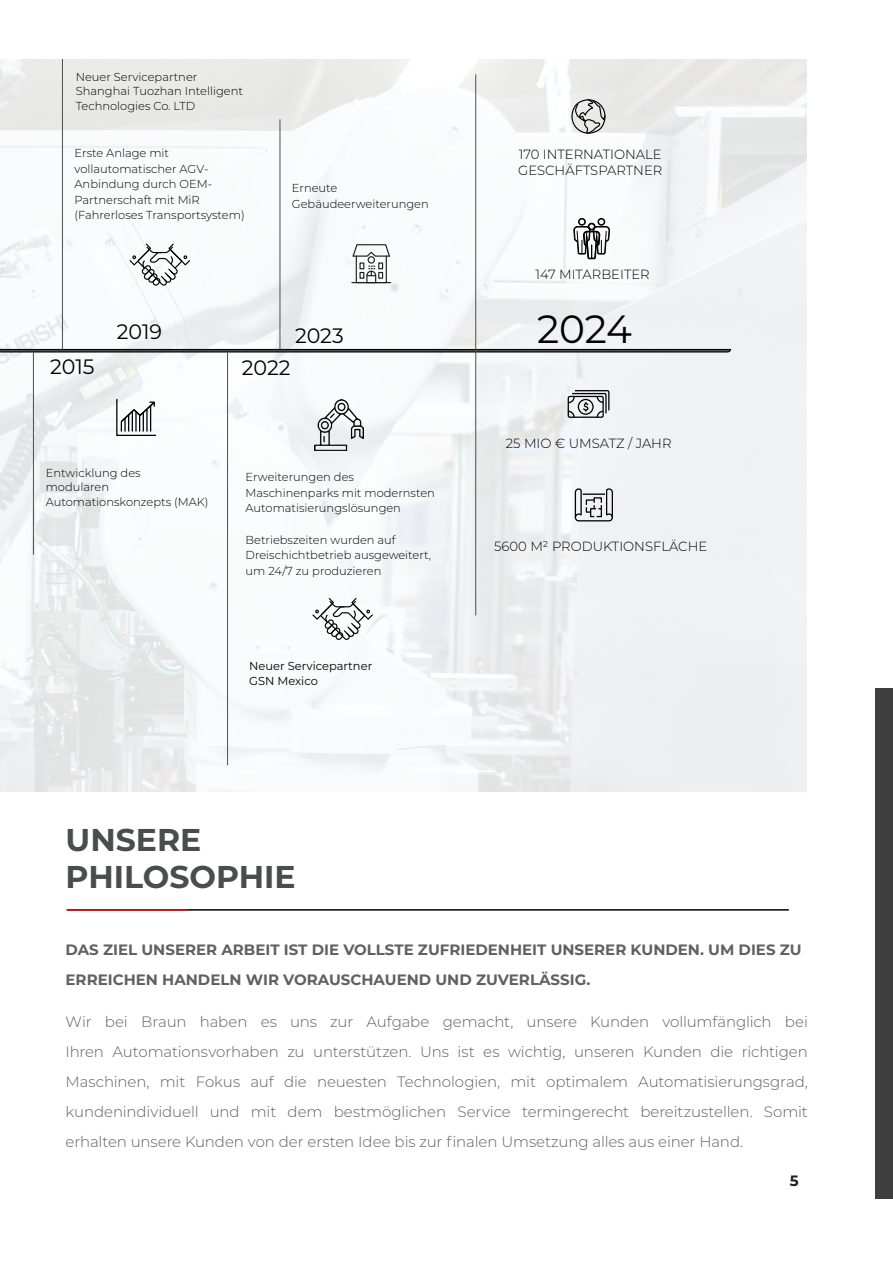
<style>
.page{position:relative;width:893px;height:1263px;background:#fff}
.page>*{position:absolute;margin:0;border:0;box-sizing:border-box;transform-origin:0 0}
.t1{font:39.3px "Montserrat";color:#000}
.t2{font:700 31.5px/37.5px "Montserrat";color:#4b4c4d}
.t3{font:20.85px "Montserrat";color:#000}
.t4{font:300 15px/30px "Montserrat";letter-spacing:-.005em;color:#606063;text-align:justify}
.t5{font:700 15px/30px "Montserrat";color:#606063}
.t6{font:700 15px "Montserrat";color:#231f20}
.t7{font:300 13.35px/15.9px "Montserrat";color:#000}
.t8{font:300 11.55px/15.6px "Montserrat";color:#000}
.t9{font:11.55px/14.4px "Montserrat";color:#000}
</style>
<div class="page">
<div style="left:876px;top:689px;width:17px;height:510px;background:#3e3e3f"></div>
<img style="left:0;top:60px;width:806px;height:731px">
<hr style="left:67px;top:909px;width:722px;height:2px;background:#000">
<svg style="left:0;top:349px;width:731px;height:4px;background:#3c3c3c"></svg>
<svg style="left:565px;top:91px;width:47px;height:49px"></svg>
<hr style="left:62px;top:60px;width:1px;height:291px;background:#4d4d4d">
<hr style="left:475px;top:74px;width:1px;height:541px;background:#4d4d4d">
<svg style="left:567px;top:389px;width:43px;height:29px"></svg>
<svg style="left:574px;top:488px;width:40px;height:34px"></svg>
<hr style="left:580px;top:490px;width:2px;height:25px;background:#000">
<hr style="left:33px;top:352px;width:1px;height:202px;background:#4d4d4d">
<svg style="left:128px;top:242px;width:63px;height:45px"></svg>
<svg style="left:573px;top:215px;width:37px;height:44px"></svg>
<svg style="left:116px;top:398px;width:41px;height:39px"></svg>
<hr style="left:279px;top:119px;width:1px;height:231px;background:#4d4d4d">
<svg style="left:352px;top:244px;width:39px;height:40px"></svg>
<hr style="left:227px;top:352px;width:1px;height:413px;background:#4d4d4d">
<img style="left:314px;top:400px;width:50px;height:51px">
<svg style="left:311px;top:596px;width:63px;height:45px"></svg>
<hr style="left:67px;top:909px;width:120px;height:2px;background:#f00">
<p class="t8" style="left:76px;top:69px;width:169px;line-height:14.4px">Neuer Servicepartner<br>Shanghai Tuozhan Intelligent<br>Technologies Co. LTD</p>
<p class="t8" style="left:75px;top:145px;width:172px">Erste Anlage mit vollautomatischer AGV-<br>Anbindung durch OEM-<br>Partnerschaft mit MiR (Fahrerloses Transportsystem)</p>
<h3 class="t3" style="left:117px;top:317px;width:47px">2019</h3>
<p class="t8" style="left:292px;top:180px;width:138px">Erneute<br>Gebäudeerweiterungen</p>
<h3 class="t3" style="left:295px;top:321px;width:50px">2023</h3>
<h3 class="t3" style="left:50px;top:352px;width:46px">2015</h3>
<h3 class="t3" style="left:242px;top:353px;width:50px">2022</h3>
<p class="t8" style="left:46px;top:465px;width:164px;line-height:14.4px">Entwicklung des<br>modularen<br>Automationskonzepts (MAK)</p>
<p class="t8" style="left:246px;top:469px;width:191px">Erweiterungen des<br>Maschinenparks mit modernsten<br>Automatisierungslösungen</p>
<p class="t8" style="left:246px;top:531px;width:187px">Betriebszeiten wurden auf<br>Dreischichtbetrieb ausgeweitert, um 24/7 zu produzieren</p>
<p class="t9" style="left:249px;top:659px;width:125px">Neuer Servicepartner<br>GSN Mexico</p>
<h2 class="t2" style="left:66px;top:819px;width:232px">UNSERE<br>PHILOSOPHIE</h2>
<p class="t7" style="left:518px;top:146px;width:146px">170 INTERNATIONALE<br>GESCHÄFTSPARTNER</p>
<p class="t7" style="left:535px;top:266px;width:116px">147 MITARBEITER</p>
<h1 class="t1" style="left:537px;top:302px;width:96px">2024</h1>
<p class="t7" style="left:506px;top:435px;width:167px">25 MIO € UMSATZ / JAHR</p>
<p class="t7" style="left:494px;top:537px;width:214px">5600 M² PRODUKTIONSFLÄCHE</p>
<p class="t5" style="left:66px;top:934px;width:738px">DAS ZIEL UNSERER ARBEIT IST DIE VOLLSTE ZUFRIEDENHEIT UNSERER KUNDEN. UM DIES ZU<br>ERREICHEN HANDELN WIR VORAUSCHAUEND UND ZUVERLÄSSIG.</p>
<p class="t4" style="left:66px;top:1006px;width:744px">Wir bei Braun haben es uns zur Aufgabe gemacht, unsere Kunden vollumfänglich bei Ihren Automationsvorhaben zu unterstützen. Uns ist es wichtig, unseren Kunden die richtigen Maschinen, mit Fokus auf die neuesten Technologien, mit optimalem Automatisierungsgrad, kundenindividuell und mit dem bestmöglichen Service termingerecht bereitzustellen. Somit erhalten unsere Kunden von der ersten Idee bis zur finalen Umsetzung alles aus einer Hand.</p>
<p class="t6" style="left:790px;top:1169px;width:10px">5</p>
</div>
